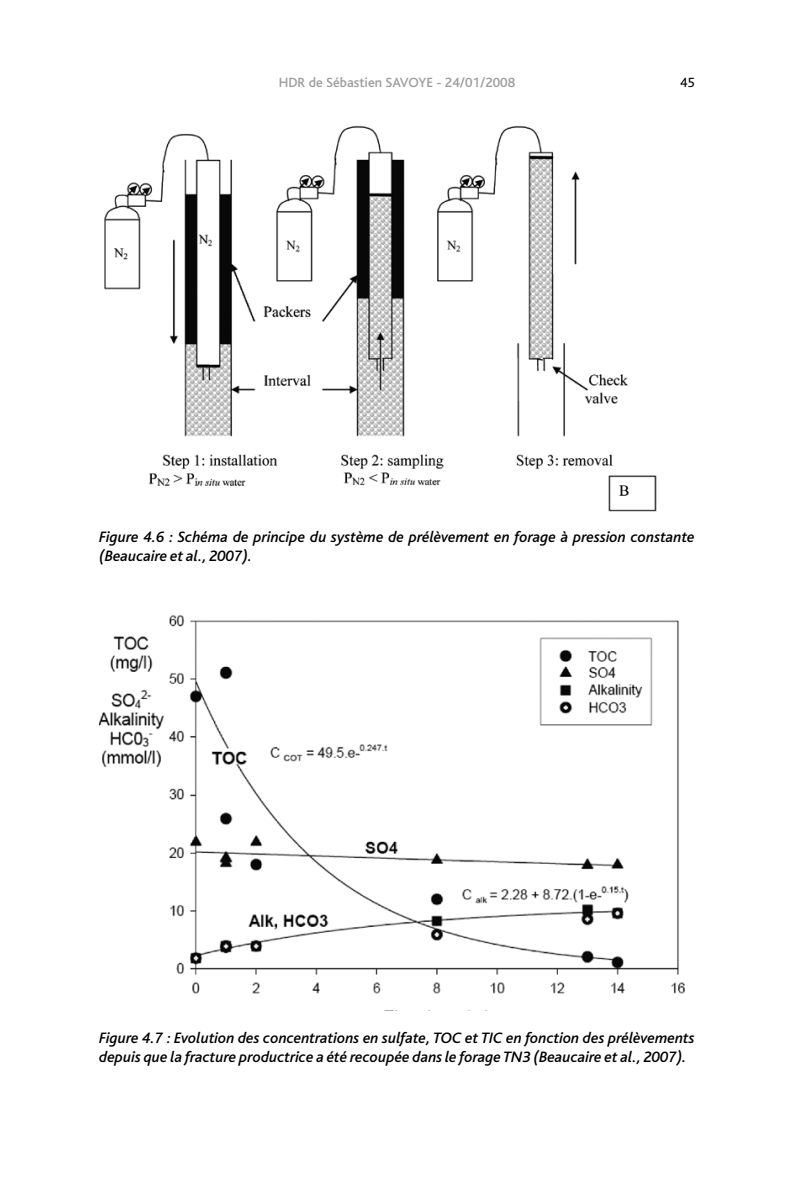
<style>
.page{position:relative;width:794px;height:1191px;background:#fff}
.page>*{position:absolute;margin:0;border:0;box-sizing:border-box;transform-origin:0 0}
.t1{font:italic 500 15.75px/19.2px "Bliss";color:#000}
.t2{font:500 14px "Bliss";color:#9b9d9f}
.t3{font:14px "Bliss";color:#000}
</style>
<div class="page">
<img style="left:104px;top:125px;width:553px;height:387px">
<img style="left:99px;top:615px;width:586px;height:379px">
<p class="t2" style="left:279px;top:75px;width:238px">HDR de Sébastien SAVOYE - 24/01/2008</p>
<p class="t3" style="left:680px;top:76px;width:16px">45</p>
<p class="t1" style="left:99px;top:527px;width:597px">Figure 4.6 : Schéma de principe du système de prélèvement en forage à pression constante (Beaucaire et al., 2007).</p>
<p class="t1" style="left:99px;top:1028px;width:597px">Figure 4.7 : Evolution des concentrations en sulfate, TOC et TIC en fonction des prélèvements depuis que la fracture productrice a été recoupée dans le forage TN3 (Beaucaire et al., 2007).</p>
</div>
